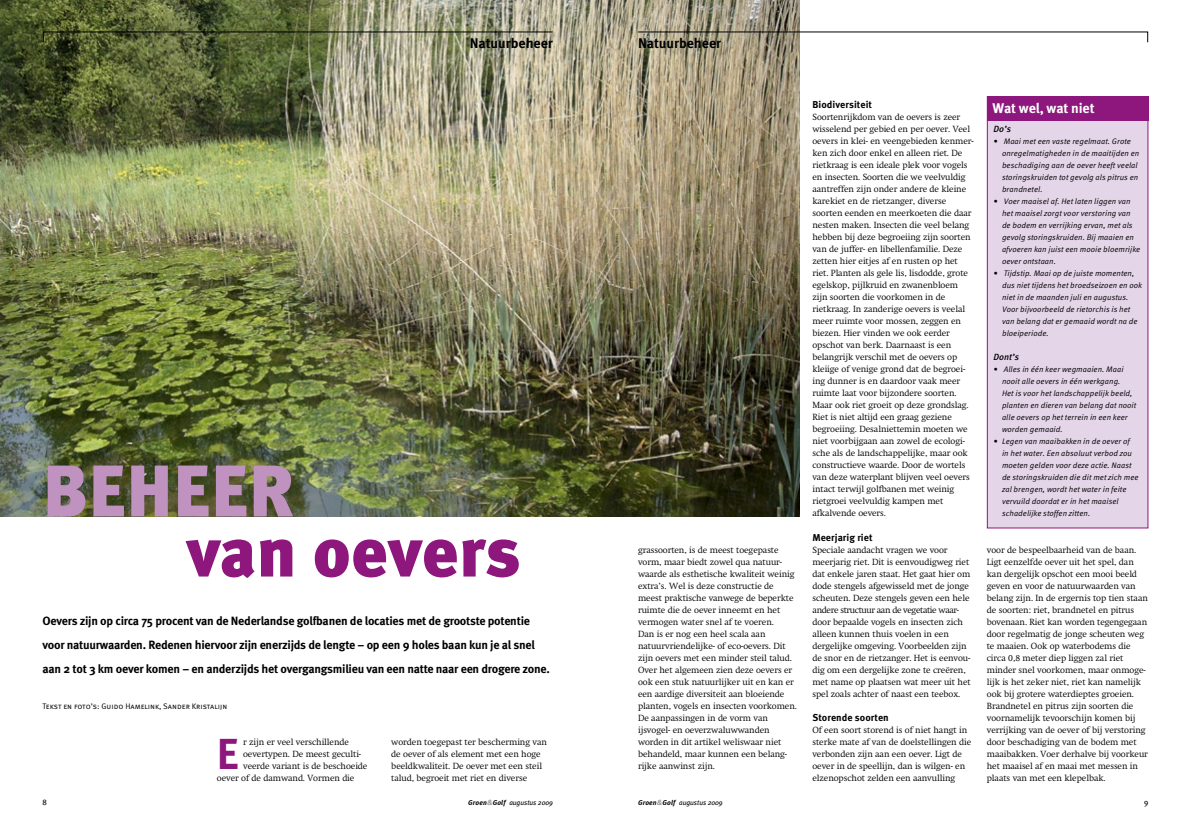
<style>
.page{position:relative;width:1191px;height:837px;background:#fff}
.page>*{position:absolute;margin:0;border:0;box-sizing:border-box;transform-origin:0 0}
.t1{font:900 73px "Meta OT";letter-spacing:.01em;color:#bf92bf}
.t2{font:900 70px "Meta OT";color:#8d177c}
.t3{font:700 43.3px "Meta OT";color:#8d177c}
.t4{font:700 14px "Meta OT";letter-spacing:-.005em;color:#000}
.t5{font:700 14px "Meta OT";letter-spacing:-.01em;color:#fff}
.t6{font:700 12px/24px "Meta OT";letter-spacing:-.02em;color:#000}
.t7{font:700 10px "Meta OT";letter-spacing:.005em;color:#000}
.t8{font:italic 500 9px "Meta OT";letter-spacing:.005em;color:#000}
.t9{font:300 8.8px/12px "Swift";letter-spacing:-.005em;color:#000}
.t10{font:italic 8px/12px "Meta OT";letter-spacing:.005em;color:#000}
.t11{font:8px "Meta OT";color:#000}
.t12{font:italic 7px "Meta Plus";letter-spacing:-.005em;color:#000}
.s1{font-weight:700}
.s2{font-weight:700;font-size:8px;color:#9a9a9b}
</style>
<div class="page">
<img style="left:0;top:0;width:799px;height:516px">
<svg style="left:43px;top:31px;width:510px;height:12px;background:#6f7451"></svg>
<svg style="left:638px;top:31px;width:510px;height:12px"></svg>
<div style="left:987px;top:96px;width:161px;height:431px;background:#e4d5e8"></div>
<div style="left:986px;top:96px;width:162px;height:432px;border:1px solid #8d177c"></div>
<div style="left:986px;top:96px;width:162px;height:24px;background:#8d177c"></div>
<h3 class="t4" style="left:470px;top:34px;width:85px">Natuurbeheer</h3>
<h3 class="t4" style="left:638px;top:34px;width:85px">Natuurbeheer</h3>
<h1 class="t1" style="left:43px;top:445px;width:252px">Beheer</h1>
<h2 class="t2" style="left:187px;top:508px;width:336px">van oevers</h2>
<p class="t6" style="left:43px;top:608px;width:509px">Oevers zijn op circa 75 procent van de Nederlandse golfbanen de locaties met de grootste potentie voor natuurwaarden. Redenen hiervoor zijn enerzijds de lengte – op een 9 holes baan kun je al snel aan 2 tot 3 km oever komen – en anderzijds het overgangsmilieu van een natte naar een drogere zone.</p>
<p class="t11" style="left:43px;top:700px;width:186px">Tekst en foto’s: Guido Hamelink, Sander Kristalijn</p>
<h3 class="t3" style="left:217px;top:726px;width:23px">E</h3>
<p class="t9" style="left:243px;top:735px;width:107px">r zijn er veel verschillende</p>
<p class="t9" style="left:243px;top:747px;width:119px">oevertypen. De meest geculti-</p>
<p class="t9" style="left:243px;top:759px;width:126px">veerde variant is de beschoeide</p>
<p class="t9" style="left:217px;top:771px;width:139px">oever of de damwand. Vormen die</p>
<p class="t9" style="left:391px;top:735px;width:157px">worden toegepast ter bescherming van de oever of als element met een hoge beeldkwaliteit. De oever met een steil talud, begroeit met riet en diverse</p>
<p class="t9" style="left:638px;top:543px;width:160px">grassoorten, is de meest toegepaste vorm, maar biedt zowel qua natuur&shy;waarde als esthetische kwaliteit weinig extra’s. Wel is deze constructie de meest praktische vanwege de beperkte ruimte die de oever inneemt en het vermogen water snel af te voeren.<br>Dan is er nog een heel scala aan natuurvriendelijke- of eco-oevers. Dit zijn oevers met een minder steil talud.<br>Over het algemeen zien deze oevers er ook een stuk natuurlijker uit en kan er een aardige diversiteit aan bloeiende planten, vogels en insecten voorkomen.<br>De aanpassingen in de vorm van ijsvogel- en oeverzwaluwwanden worden in dit artikel weliswaar niet behandeld, maar kunnen een belang&shy;rijke aanwinst zijn.</p>
<p class="t12" style="left:468px;top:798px;width:86px"><span class="s1">Groen</span><span class="s2">&amp;</span><span class="s1">Golf</span> augustus 2009</p>
<p class="t12" style="left:638px;top:798px;width:86px"><span class="s1">Groen</span><span class="s2">&amp;</span><span class="s1">Golf</span> augustus 2009</p>
<p class="t7" style="left:812px;top:98px;width:61px">Biodiversiteit</p>
<p class="t9" style="left:812px;top:111px;width:163px">Soortenrijkdom van de oevers is zeer wisselend per gebied en per oever. Veel oevers in klei- en veengebieden kenmer&shy;ken zich door enkel en alleen riet. De rietkraag is een ideale plek voor vogels en insecten. Soorten die we veelvuldig aantreffen zijn onder andere de kleine karekiet en de rietzanger, diverse soorten eenden en meerkoeten die daar nesten maken. Insecten die veel belang hebben bij deze begroeiing zijn soorten van de juffer- en libellenfamilie. Deze zetten hier eitjes af en rusten op het riet. Planten als gele lis, lisdodde, grote egelskop, pijlkruid en zwanenbloem zijn soorten die voorkomen in de rietkraag. In zanderige oevers is veelal meer ruimte voor mossen, zeggen en biezen. Hier vinden we ook eerder opschot van berk. Daarnaast is een belangrijk verschil met de oevers op kleiige of venige grond dat de begroei&shy;ing dunner is en daardoor vaak meer ruimte laat voor bijzondere soorten.<br>Maar ook riet groeit op deze grondslag.<br>Riet is niet altijd een graag geziene begroeiing. Desalniettemin moeten we niet voorbijgaan aan zowel de ecologi&shy;sche als de landschappelijke, maar ook constructieve waarde. Door de wortels van deze waterplant blijven veel oevers intact terwijl golfbanen met weinig rietgroei veelvuldig kampen met afkalvende oevers.</p>
<p class="t7" style="left:812px;top:530px;width:62px">Meerjarig riet</p>
<p class="t9" style="left:812px;top:543px;width:160px">Speciale aandacht vragen we voor meerjarig riet. Dit is eenvoudigweg riet dat enkele jaren staat. Het gaat hier om dode stengels afgewisseld met de jonge scheuten. Deze stengels geven een hele andere structuur aan de vegetatie waar&shy;door bepaalde vogels en insecten zich alleen kunnen thuis voelen in een dergelijke omgeving. Voorbeelden zijn de snor en de rietzanger. Het is eenvou&shy;dig om een dergelijke zone te creëren, met name op plaatsen wat meer uit het spel zoals achter of naast een teebox.</p>
<p class="t7" style="left:812px;top:710px;width:78px">Storende soorten</p>
<p class="t9" style="left:812px;top:723px;width:160px">Of een soort storend is of niet hangt in sterke mate af van de doelstellingen die verbonden zijn aan een oever. Ligt de oever in de speellijn, dan is wilgen- en elzenopschot zelden een aanvulling</p>
<h3 class="t5" style="left:992px;top:100px;width:104px">Wat wel, wat niet</h3>
<p class="t8" style="left:993px;top:123px;width:19px">Do’s</p>
<p class="t10" style="left:1002px;top:135px;width:139px;text-indent:-9px">• Maai met een vaste regelmaat. Grote onregelmatigheden in de maaitijden en beschadiging aan de oever heeft veelal storingskruiden tot gevolg als pitrus en brandnetel.</p>
<p class="t10" style="left:1002px;top:195px;width:140px;text-indent:-9px">• Voer maaisel af. Het laten liggen van het maaisel zorgt voor verstoring van de bodem en verrijking ervan, met als gevolg storingskruiden. Bij maaien en afvoeren kan juist een mooie bloemrijke oever ontstaan.</p>
<p class="t10" style="left:1002px;top:267px;width:141px;text-indent:-9px">• Tijdstip. Maai op de juiste momenten, dus niet tijdens het broedseizoen en ook niet in de maanden juli en augustus.<br>Voor bijvoorbeeld de rietorchis is het van belang dat er gemaaid wordt na de bloeiperiode.</p>
<p class="t8" style="left:993px;top:351px;width:27px">Dont’s</p>
<p class="t10" style="left:1002px;top:363px;width:136px;text-indent:-9px">• Alles in één keer wegmaaien. Maai nooit alle oevers in één werkgang.<br>Het is voor het landschappelijk beeld, planten en dieren van belang dat nooit alle oevers op het terrein in een keer worden gemaaid.</p>
<p class="t10" style="left:1002px;top:435px;width:138px;text-indent:-8px">• Legen van maaibakken in de oever of in het water. Een absoluut verbod zou moeten gelden voor deze actie. Naast de storingskruiden die dit met zich mee zal brengen, wordt het water in feite vervuild doordat er in het maaisel schadelijke stoffen zitten.</p>
<p class="t9" style="left:986px;top:543px;width:163px">voor de bespeelbaarheid van de baan.<br>Ligt eenzelfde oever uit het spel, dan kan dergelijk opschot een mooi beeld geven en voor de natuurwaarden van belang zijn. In de ergernis top tien staan de soorten: riet, brandnetel en pitrus bovenaan. Riet kan worden tegengegaan door regelmatig de jonge scheuten weg te maaien. Ook op waterbodems die circa 0,8 meter diep liggen zal riet minder snel voorkomen, maar onmoge&shy;lijk is het zeker niet, riet kan namelijk ook bij grotere waterdieptes groeien.<br>Brandnetel en pitrus zijn soorten die voornamelijk tevoorschijn komen bij verrijking van de oever of bij verstoring door beschadiging van de bodem met maaibakken. Voer derhalve bij voorkeur het maaisel af en maai met messen in plaats van met een klepelbak.</p>
</div>
